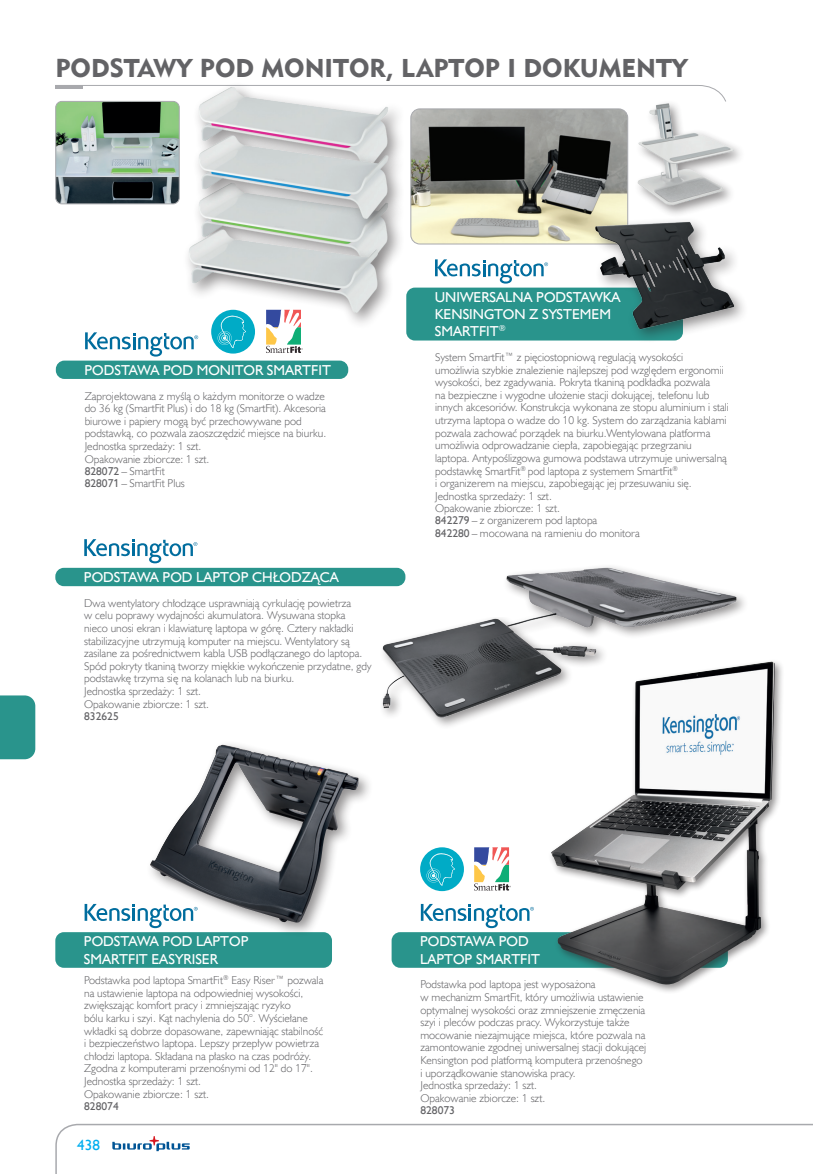
<style>
.page{position:relative;width:813px;height:1174px;background:#fff}
.page>*{position:absolute;margin:0;border:0;box-sizing:border-box;transform-origin:0 0}
.Rozdziały_nie_do_spisu{font:25.65px "Geometric 415 Blk EU";color:#636366}
.t1{font:15px "Humanst 521 EU";color:#00aeef}
.Nazwa_modułu_A{font:14.4px "Humanst 521 EU";color:#fff}
.Nazwa_modułu_B{font:14.4px "Humanst 521 EU";color:#fff}
.Nazwa_modułu_C{font:14.4px "Humanst 521 EU";color:#fff}
.opis_produktów{font:11.4px/12.6px "Humanst 521 Lt EU";color:#636366}
.opis_produktów-2{font:11.4px "Humanst 521 EU";color:#636366}
.s1{font-family:"Humanst 521 EU"}
</style>
<div class="page">
<svg style="left:55px;top:85px;width:542px;height:1px"></svg>
<hr style="left:55px;top:86px;width:28px;height:3px;background:#a8a9ad">
<svg style="left:55px;top:1123px;width:757px;height:51px"></svg>
<svg style="left:112px;top:1136px;width:77px;height:15px"></svg>
<div style="left:0;top:695px;width:35px;height:64px;background:#29948c"></div>
<div style="left:55px;top:932px;width:277px;height:35px;background:#29948c;border-radius:9px"></div>
<svg style="left:85px;top:904px;width:60px;height:17px"></svg>
<div style="left:145px;top:739px;width:228px;height:198px;background:#231f20;opacity:.5"></div>
<img style="left:150px;top:745px;width:208px;height:177px">
<div style="left:391px;top:932px;width:336px;height:35px;background:#29948c;border-radius:9px"></div>
<svg style="left:420px;top:904px;width:113px;height:24px"></svg>
<div style="left:547px;top:658px;width:237px;height:336px;background:#231f20;opacity:.5"></div>
<img style="left:550px;top:661px;width:224px;height:325px">
<div style="left:420px;top:847px;width:43px;height:44px;background:#00abc6;border-radius:50%"></div>
<svg style="left:426px;top:853px;width:28px;height:32px"></svg>
<svg style="left:474px;top:847px;width:36px;height:43px"></svg>
<img style="left:57px;top:101px;width:122px;height:103px">
<div style="left:55px;top:101px;width:124px;height:103px;border:1px solid #a8a9ad;border-radius:6px"></div>
<div style="left:56px;top:360px;width:292px;height:19px;background:#29948c;border-radius:9px"></div>
<svg style="left:85px;top:332px;width:100px;height:24px"></svg>
<div style="left:192px;top:177px;width:213px;height:107px;background:#231f20;opacity:.5"></div>
<div style="left:182px;top:223px;width:213px;height:107px;background:#231f20;opacity:.5"></div>
<img style="left:185px;top:223px;width:196px;height:147px">
<div style="left:192px;top:81px;width:213px;height:107px;background:#231f20;opacity:.5"></div>
<div style="left:192px;top:129px;width:213px;height:107px;background:#231f20;opacity:.5"></div>
<img style="left:195px;top:81px;width:196px;height:194px">
<div style="left:406px;top:287px;width:276px;height:53px;background:#29948c;border-radius:9px"></div>
<svg style="left:435px;top:259px;width:113px;height:24px"></svg>
<img style="left:412px;top:109px;width:185px;height:135px">
<div style="left:410px;top:109px;width:217px;height:135px;border:1px solid #a8a9ad;border-radius:9px"></div>
<img style="left:597px;top:85px;width:143px;height:121px">
<img style="left:579px;top:206px;width:165px;height:135px">
<div style="left:495px;top:563px;width:254px;height:106px;background:#231f20;opacity:.5"></div>
<img style="left:495px;top:565px;width:244px;height:93px">
<svg style="left:84px;top:539px;width:113px;height:24px"></svg>
<div style="left:55px;top:568px;width:350px;height:18px;background:#29948c;border-radius:9px"></div>
<div style="left:380px;top:617px;width:193px;height:113px;background:#231f20;opacity:.5"></div>
<img style="left:380px;top:617px;width:183px;height:102px">
<p class="Rozdziały_nie_do_spisu" style="left:55px;top:53px;width:633px">PODSTAWY POD MONITOR, LAPTOP I DOKUMENTY</p>
<p class="Nazwa_modułu_A" style="left:84px;top:361px;width:248px">PODSTAWA POD MONITOR SMARTFIT</p>
<p class="opis_produktów" style="left:85px;top:389px;width:243px">Zaprojektowana z myślą o każdym monitorze o wadze do 36 kg (SmartFit Plus) i do 18 kg (SmartFit). Akcesoria biurowe i papiery mogą być przechowywane pod podstawką, co pozwala zaoszczędzić miejsce na biurku.</p>
<p class="opis_produktów" style="left:85px;top:439px;width:118px">Jednostka sprzedaży: 1 szt.</p>
<p class="opis_produktów" style="left:85px;top:452px;width:126px">Opakowanie zbiorcze: 1 szt.</p>
<p class="opis_produktów" style="left:85px;top:464px;width:81px"><span class="s1">828072</span> – SmartFit</p>
<p class="opis_produktów" style="left:85px;top:477px;width:102px"><span class="s1">828071</span> – SmartFit Plus</p>
<p class="Nazwa_modułu_A" style="left:84px;top:568px;width:256px">PODSTAWA POD LAPTOP CHŁODZĄCA</p>
<p class="opis_produktów" style="left:84px;top:596px;width:289px">Dwa wentylatory chłodzące usprawniają cyrkulację powietrza<br>w celu poprawy wydajności akumulatora. Wysuwana stopka nieco unosi ekran i klawiaturę laptopa w górę. Cztery nakładki stabilizacyjne utrzymują komputer na miejscu. Wentylatory są zasilane za pośrednictwem kabla USB podłączanego do laptopa.<br>Spód pokryty tkaniną tworzy miękkie wykończenie przydatne, gdy podstawkę trzyma się na kolanach lub na biurku.</p>
<p class="opis_produktów" style="left:84px;top:684px;width:118px">Jednostka sprzedaży: 1 szt.</p>
<p class="opis_produktów" style="left:84px;top:697px;width:126px">Opakowanie zbiorcze: 1 szt.</p>
<p class="opis_produktów-2" style="left:84px;top:708px;width:36px">832625</p>
<p class="Nazwa_modułu_A" style="left:434px;top:288px;width:187px">UNIWERSALNA PODSTAWKA</p>
<p class="Nazwa_modułu_B" style="left:434px;top:305px;width:178px">KENSINGTON Z SYSTEMEM</p>
<p class="Nazwa_modułu_C" style="left:434px;top:322px;width:72px">SMARTFIT<sup>®</sup></p>
<p class="opis_produktów" style="left:435px;top:351px;width:295px">System SmartFit™ z pięciostopniową regulacją wysokości umożliwia szybkie znalezienie najlepszej pod względem ergonomii wysokości, bez zgadywania. Pokryta tkaniną podkładka pozwala<br>na bezpieczne i wygodne ułożenie stacji dokującej, telefonu lub innych akcesoriów. Konstrukcja wykonana ze stopu aluminium i stali utrzyma laptopa o wadze do 10 kg. System do zarządzania kablami pozwala zachować porządek na biurku.Wentylowana platforma umożliwia odprowadzanie ciepła, zapobiegając przegrzaniu laptopa. Antypoślizgowa gumowa podstawa utrzymuje uniwersalną podstawkę SmartFit<sup>®</sup> pod laptopa z systemem SmartFit<sup>®<br></sup>i organizerem na miejscu, zapobiegając jej przesuwaniu się.</p>
<p class="opis_produktów" style="left:435px;top:489px;width:118px">Jednostka sprzedaży: 1 szt.</p>
<p class="opis_produktów" style="left:435px;top:502px;width:126px">Opakowanie zbiorcze: 1 szt.</p>
<p class="opis_produktów" style="left:435px;top:514px;width:163px"><span class="s1">842279</span> – z organizerem pod laptopa</p>
<p class="opis_produktów" style="left:435px;top:527px;width:206px"><span class="s1">842280</span> – mocowana na ramieniu do monitora</p>
<p class="Nazwa_modułu_A" style="left:84px;top:932px;width:166px">PODSTAWA POD LAPTOP</p>
<p class="Nazwa_modułu_A" style="left:84px;top:949px;width:135px">SMARTFIT EASYRISER</p>
<p class="opis_produktów" style="left:84px;top:973px;width:240px">Podstawka pod laptopa SmartFit<sup>®</sup> Easy Riser™ pozwala na ustawienie laptopa na odpowiedniej wysokości, zwiększając komfort pracy i zmniejszając ryzyko<br>bólu karku i szyi. Kąt nachylenia do 50°. Wyściełane wkładki są dobrze dopasowane, zapewniając stabilność i bezpieczeństwo laptopa. Lepszy przepływ powietrza chłodzi laptopa. Składana na płasko na czas podróży.<br>Zgodna z komputerami przenośnymi od 12" do 17".</p>
<p class="opis_produktów" style="left:84px;top:1074px;width:118px">Jednostka sprzedaży: 1 szt.</p>
<p class="opis_produktów" style="left:84px;top:1087px;width:126px">Opakowanie zbiorcze: 1 szt.</p>
<p class="opis_produktów-2" style="left:84px;top:1098px;width:36px">828074</p>
<h2 class="t1" style="left:77px;top:1135px;width:24px">438</h2>
<p class="Nazwa_modułu_A" style="left:420px;top:932px;width:110px">PODSTAWA POD</p>
<p class="Nazwa_modułu_A" style="left:420px;top:949px;width:121px">LAPTOP SMARTFIT</p>
<p class="opis_produktów" style="left:420px;top:978px;width:227px">Podstawka pod laptopa jest wyposażona<br>w mechanizm SmartFit, który umożliwia ustawienie optymalnej wysokości oraz zmniejszenie zmęczenia szyi i pleców podczas pracy. Wykorzystuje także mocowanie niezajmujące miejsca, które pozwala na zamontowanie zgodnej uniwersalnej stacji dokującej Kensington pod platformą komputera przenośnego i uporządkowanie stanowiska pracy.</p>
<p class="opis_produktów" style="left:420px;top:1078px;width:118px">Jednostka sprzedaży: 1 szt.</p>
<p class="opis_produktów" style="left:420px;top:1091px;width:126px">Opakowanie zbiorcze: 1 szt.</p>
<p class="opis_produktów-2" style="left:420px;top:1102px;width:36px">828073</p>
</div>
